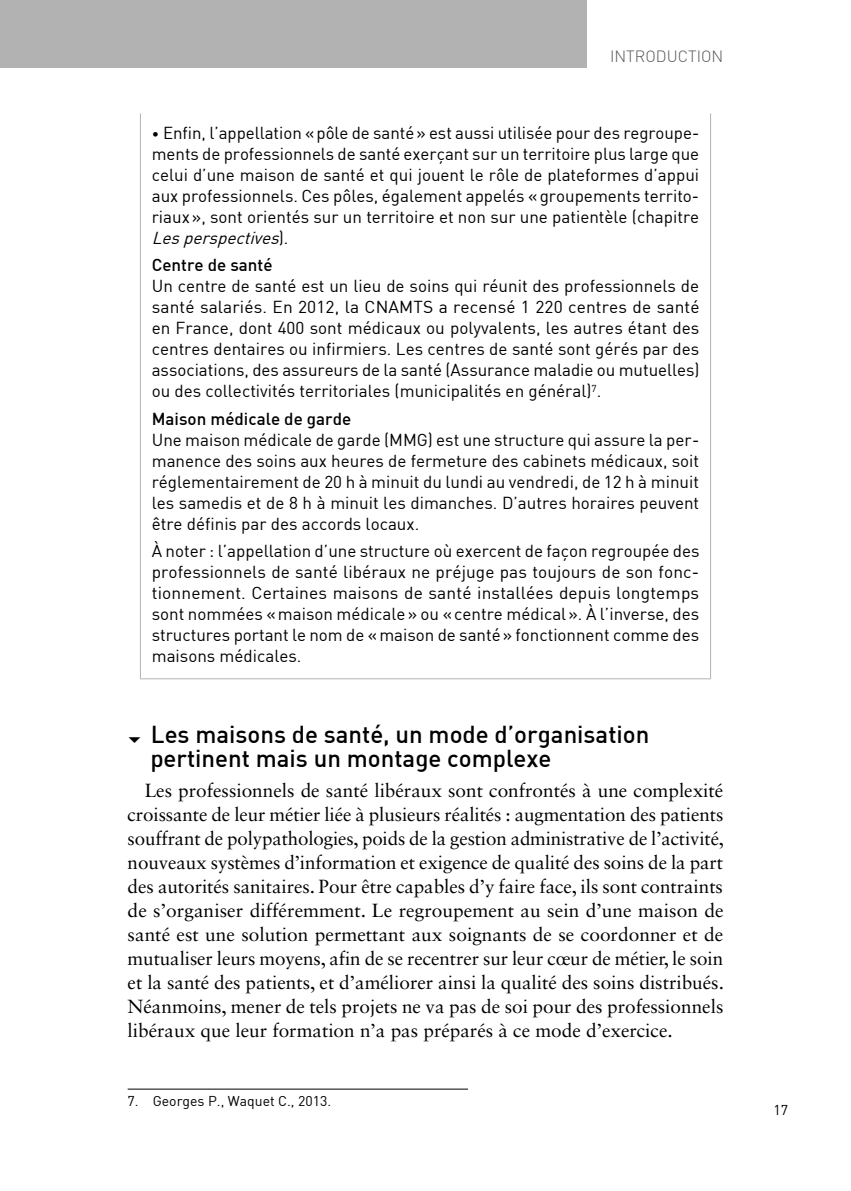
<style>
.page{position:relative;width:851px;height:1191px;background:#fff}
.page>*{position:absolute;margin:0;border:0;box-sizing:border-box;transform-origin:0 0}
.t1{font:500 24px/24px "DIN";color:#000}
.t2{font:19px/24px "Sabon LT Std";color:#000;text-align:justify}
.t3{font:17px/21px "DIN";color:#000;text-align:justify}
.t4{font:500 17px "DIN";color:#000}
.t5{font:300 16px "DIN";color:#575756}
.t6{font:14px "DIN";color:#000}
.s1{font-size:14px}
.s2{font-style:italic}
.s3{font-weight:400;font-size:16px}
</style>
<div class="page">
<div style="left:0;top:0;width:586px;height:68px;background:#b3b2b2"></div>
<hr style="left:140px;top:113px;width:1px;height:565px;background:#b3b2b2">
<hr style="left:710px;top:113px;width:1px;height:565px;background:#b3b2b2">
<hr style="left:140px;top:678px;width:571px;height:1px;background:#b3b2b2">
<hr style="left:128px;top:1088px;width:340px;height:1px;background:#000">
<p class="t5" style="left:610px;top:47px;width:115px">INTRODUCTION</p>
<p class="t3" style="left:152px;top:122px;width:549px"><span class="s1">•</span> Enfin, l’appellation «pôle de santé» est aussi utilisée pour des regroupe&shy;ments de professionnels de santé exerçant sur un territoire plus large que celui d’une maison de santé et qui jouent le rôle de plateformes d’appui aux professionnels. Ces pôles, également appelés «groupements territo&shy;riaux», sont orientés sur un territoire et non sur une patientèle (chapitre <span class="s2">Lesperspectives</span>) .</p>
<p class="t4" style="left:152px;top:254px;width:122px">Centre de santé</p>
<p class="t3" style="left:152px;top:275px;width:549px">Un centre de santé est un lieu de soins qui réunit des professionnels de santé salariés. En 2012, la CNAMTS a recensé 1 220 centres de santé en France, dont 400 sont médicaux ou polyvalents, les autres étant des centres dentaires ou infirmiers. Les centres de santé sont gérés par des associations, des assureurs de la santé (Assurance maladie ou mutuelles) ou des collectivités territoriales (municipalités en général)<sup>7</sup>.</p>
<p class="t4" style="left:152px;top:408px;width:201px">Maison médicale de garde</p>
<p class="t3" style="left:152px;top:429px;width:549px">Une maison médicale de garde (MMG) est une structure qui assure la per&shy;manence des soins aux heures de fermeture des cabinets médicaux, soit réglementairement de 20 h à minuit du lundi au vendredi, de 12 h à minuit les samedis et de 8 h à minuit les dimanches. D’autres horaires peuvent être définis par des accords locaux.</p>
<p class="t3" style="left:152px;top:540px;width:549px">À noter : l’appellation d’une structure où exercent de façon regroupée des professionnels de santé libéraux ne préjuge pas toujours de son fonc&shy;tionnement. Certaines maisons de santé installées depuis longtemps sont nommées «maison médicale» ou «centre médical». À l’inverse, des structures portant le nom de «maison de santé» fonctionnent comme des maisons médicales.</p>
<h1 class="t1" style="left:150px;top:721px;width:500px;text-indent:-8px"><span class="s3">b</span> Les maisons de santé, un mode d’organisation pertinent mais un montage complexe</h1>
<p class="t2" style="left:128px;top:778px;width:598px;text-indent:17px">Les professionnels de santé libéraux sont confrontés à une complexité croissante de leur métier liée à plusieurs réalités : augmentation des patients souffrant de polypathologies, poids de la gestion administrative de l’activité, nouveaux systèmes d’information et exigence de qualité des soins de la part des autorités sanitaires. Pour être capables d’y faire face, ils sont contraints de s’organiser différemment. Le regroupement au sein d’une maison de santé est une solution permettant aux soignants de se coordonner et de mutualiser leurs moyens, afin de se recentrer sur leur cœur de métier, le soin et la santé des patients, et d’améliorer ainsi la qualité des soins distribués.<br>Néanmoins, mener de tels projets ne va pas de soi pour des professionnels libéraux que leur formation n’a pas préparés à ce mode d’exercice.</p>
<p class="t6" style="left:128px;top:1092px;width:202px">7. Georges P., Waquet C., 2013.</p>
<p class="t6" style="left:773px;top:1101px;width:16px">17</p>
</div>
